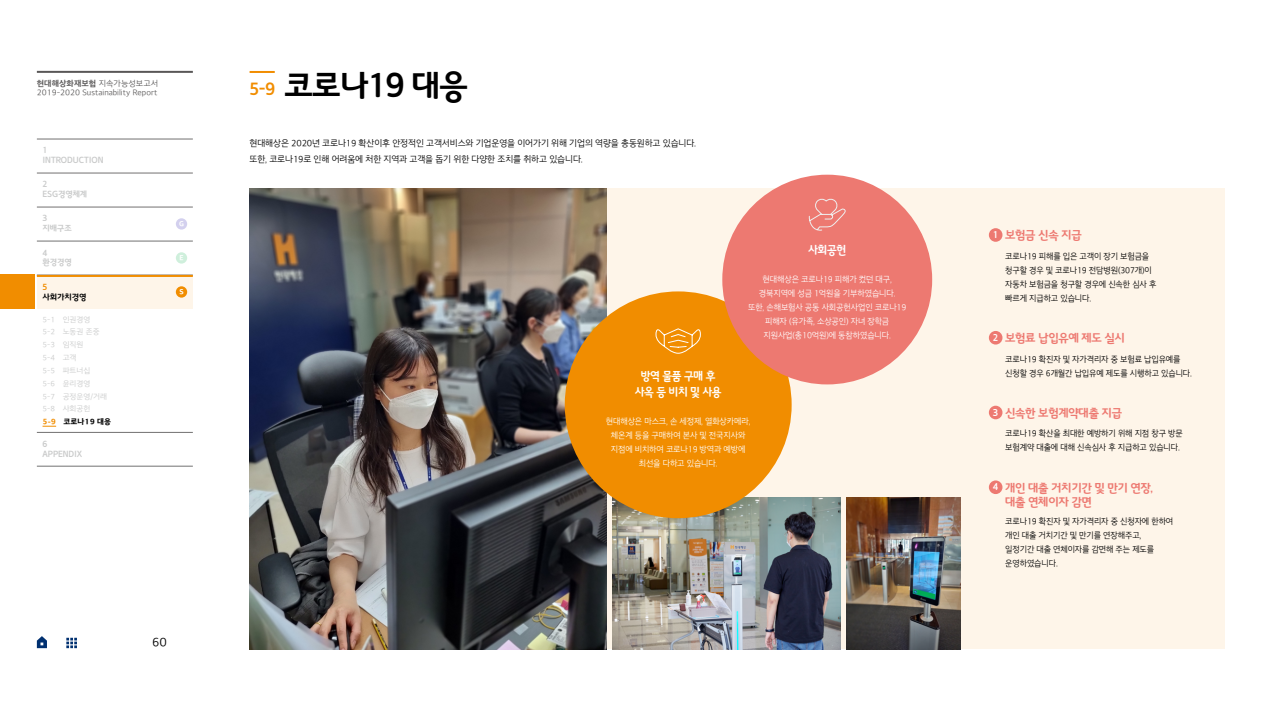
<style>
.page{position:relative;width:1282px;height:720px;background:#fff}
.page>*{position:absolute;margin:0;border:0;box-sizing:border-box;transform-origin:0 0}
.t1{font:33px "HI Maum OTFR";letter-spacing:-.02em;color:#000}
.t2{font:12px/14.3px "HI Maum OTFR";letter-spacing:-.02em;color:#ed7971}
.t3{font:12px/16px "HI Maum OTFR";letter-spacing:-.02em;color:#fff;text-align:center;scale:.94 1}
.t4{font:12px "HI Gothic OTFL";color:#000}
.t5{font:9px/16px "HI Gothic OTFL";letter-spacing:-.02em;color:#000;scale:.96 1}
.t6{font:8.5px/14px "HI Gothic OTFL";letter-spacing:-.02em;color:#000;scale:.94 1}
.t7{font:8.5px/14px "HI Gothic OTFL";letter-spacing:-.02em;color:#fff;text-align:center;scale:.94 1}
.t8{font:8.5px/10px "HI Maum OTFR";color:#c9caca}
.t9{font:8.5px "HI Maum OTFR";color:#000}
.t10{font:8.5px "HI Maum OTFR";color:#f18d00}
.t11{font:8px "HI Gothic OTFL";color:#595757}
.t12{font:8px "HI Gothic OTFB";color:#595757}
.t13{font:7.5px/12.8px "HI Gothic OTFL";color:#c9caca}
.t14{font:7.5px "HI Gothic OTFEB";color:#000}
.t15{font:7px "HI Gothic OTFEB";color:#fff}
.s1{font-family:"HI Gothic OTFL"}
.s2{color:#f18d00}
.s3{font-size:17px;color:#f18d00}
.s4{font-size:9.5px;color:#fff}
</style>
<div class="page">
<hr style="left:37px;top:71px;width:156px;height:2px;background:#595757">
<svg style="left:37px;top:636px;width:10px;height:12px"></svg>
<svg style="left:66px;top:638px;width:11px;height:10px"></svg>
<div style="left:37px;top:275px;width:156px;height:34px;background:#fef5e9"></div>
<div style="left:0;top:275px;width:34px;height:34px;background:#f18d00"></div>
<hr style="left:37px;top:275px;width:156px;height:2px;background:#f18d00">
<hr style="left:37px;top:207px;width:156px;height:1px;background:#727171">
<hr style="left:37px;top:173px;width:156px;height:1px;background:#727171">
<hr style="left:37px;top:241px;width:156px;height:1px;background:#727171">
<div style="left:176px;top:218px;width:11px;height:12px;background:#d3d0ee;border-radius:50%"></div>
<div style="left:176px;top:252px;width:11px;height:12px;background:#cfefdc;border-radius:50%"></div>
<div style="left:176px;top:286px;width:11px;height:12px;background:#f18d00;border-radius:50%"></div>
<hr style="left:37px;top:432px;width:156px;height:1px;background:#727171">
<hr style="left:37px;top:466px;width:156px;height:1px;background:#727171">
<hr style="left:37px;top:139px;width:156px;height:1px;background:#727171">
<hr style="left:249px;top:71px;width:26px;height:2px;background:#f18d00">
<div style="left:249px;top:189px;width:976px;height:460px;background:#fef5e9"></div>
<img style="left:249px;top:189px;width:358px;height:460px">
<img style="left:846px;top:497px;width:114px;height:152px">
<img style="left:612px;top:497px;width:228px;height:152px">
<div style="left:564px;top:291px;width:227px;height:227px;background:#f18d00;border-radius:50%"></div>
<svg style="left:655px;top:328px;width:46px;height:26px"></svg>
<div style="left:722px;top:175px;width:210px;height:209px;background:#ed7971;border-radius:50%"></div>
<svg style="left:808px;top:198px;width:38px;height:33px"></svg>
<div style="left:988px;top:228px;width:14px;height:14px;background:#ed7971;border-radius:50%"></div>
<div style="left:988px;top:331px;width:14px;height:14px;background:#ed7971;border-radius:50%"></div>
<div style="left:988px;top:406px;width:14px;height:13px;background:#ed7971;border-radius:50%"></div>
<div style="left:988px;top:480px;width:14px;height:14px;background:#ed7971;border-radius:50%"></div>
<svg style="left:43px;top:426px;width:13px;height:1px"></svg>
<p class="t12" style="left:37px;top:79px;width:123px">현대해상화재보험 <span class="s1">지속가능성보고서</span></p>
<p class="t11" style="left:37px;top:89px;width:122px">2019-2020 Sustainability Report</p>
<p class="t8" style="left:43px;top:146px;width:62px">1<br>INTRODUCTION</p>
<p class="t8" style="left:43px;top:180px;width:46px">2<br>ESG경영체계</p>
<p class="t8" style="left:43px;top:214px;width:31px">3 지배구조</p>
<p class="t8" style="left:43px;top:248px;width:31px">4 환경경영</p>
<p class="t10" style="left:43px;top:283px;width:6px">5</p>
<p class="t9" style="left:43px;top:293px;width:45px">사회가치경영</p>
<p class="t13" style="left:43px;top:313px;width:66px">5-1 인권경영<br>5-2 노동권 존중<br>5-3 임직원<br>5-4 고객<br>5-5 파트너십<br>5-6 윤리경영<br>5-7 공정운영/거래<br>5-8 사회공헌</p>
<p class="t14" style="left:43px;top:418px;width:70px"><span class="s2">5-9</span> 코로나19 대응</p>
<p class="t8" style="left:43px;top:439px;width:41px">6<br>APPENDIX</p>
<p class="t15" style="left:179px;top:220px;width:6px">G</p>
<p class="t15" style="left:179px;top:254px;width:6px">E</p>
<p class="t15" style="left:179px;top:288px;width:6px">S</p>
<h1 class="t1" style="left:249px;top:71px;width:220px"><span class="s3">5-9</span> 코로나19 대응</h1>
<p class="t5" style="left:249px;top:135px;width:467px">현대해상은 2020년 코로나19 확산이후 안정적인 고객서비스와 기업운영을 이어가기 위해 기업의 역량을 총동원하고 있습니다. 또한, 코로나19로 인해 어려움에 처한 지역과 고객을 돕기 위한 다양한 조치를 취하고 있습니다.</p>
<h2 class="t3" style="left:808px;top:243px;width:42px">사회공헌</h2>
<p class="t7" style="left:748px;top:273px;width:170px">현대해상은 코로나19 피해가 컸던 대구, 경북지역에 성금 1억원을 기부하였습니다.<br>또한, 손해보험사 공동 사회공헌사업인 코로나19 피해자 (유가족, 소상공인) 자녀 장학금 지원사업(총10억원)에 동참하였습니다.</p>
<h2 class="t3" style="left:634px;top:368px;width:94px">방역 물품 구매 후 사옥 등 비치 및 사용</h2>
<p class="t7" style="left:606px;top:414px;width:155px">현대해상은 마스크, 손 세정제, 열화상카메라, 체온계 등을 구매하여 본사 및 전국지사와 지점에 비치하여 코로나19 방역과 예방에 최선을 다하고 있습니다.</p>
<h2 class="t4" style="left:152px;top:637px;width:16px">60</h2>
<h2 class="t2" style="left:992px;top:229px;width:90px"><span class="s4">1</span> 보험금 신속 지급</h2>
<p class="t6" style="left:1005px;top:249px;width:162px">코로나19 피해를 입은 고객이 장기 보험금을 청구할 경우 및 코로나19 전담병원(307개)이 자동차 보험금을 청구할 경우에 신속한 심사 후 빠르게 지급하고 있습니다.</p>
<h2 class="t2" style="left:992px;top:332px;width:134px"><span class="s4">2</span> 보험료 납입유예 제도 실시</h2>
<p class="t6" style="left:1005px;top:352px;width:200px">코로나19 확진자 및 자가격리자 중 보험료 납입유예를 신청할 경우 6개월간 납입유예 제도를 시행하고 있습니다.</p>
<h2 class="t2" style="left:992px;top:406px;width:131px"><span class="s4">3</span> 신속한 보험계약대출 지급</h2>
<p class="t6" style="left:1005px;top:427px;width:190px">코로나19 확산을 최대한 예방하기 위해 지점 창구 방문 보험계약 대출에 대해 신속심사 후 지급하고 있습니다.</p>
<h2 class="t2" style="left:1005px;top:481px;width:150px;text-indent:-12px"><span class="s4">4</span> 개인 대출 거치기간 및 만기 연장, 대출 연체이자 감면</h2>
<p class="t6" style="left:1005px;top:514px;width:180px">코로나19 확진자 및 자가격리자 중 신청자에 한하여 개인 대출 거치기간 및 만기를 연장해주고,<br>일정기간 대출 연체이자를 감면해 주는 제도를 운영하였습니다.</p>
</div>
